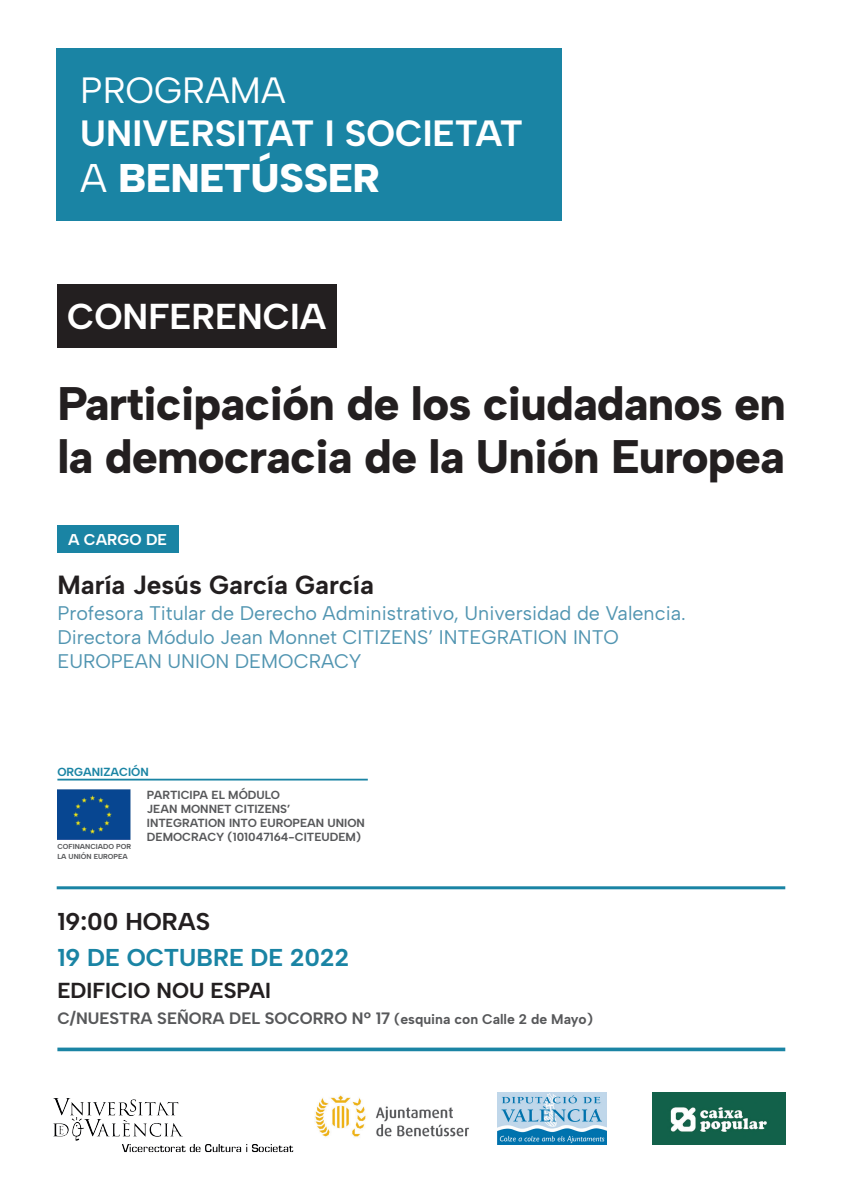
<style>
.page{position:relative;width:842px;height:1191px;background:#fff}
.page>*{position:absolute;margin:0;border:0;box-sizing:border-box;transform-origin:0 0}
.t1{font:800 47px/53px "Albert Sans";letter-spacing:-.02em;color:#231f20}
.t2{font:900 40px "Albert Sans";color:#fff}
.t3{font:700 36.5px "Albert Sans";color:#fff}
.t4{font:36.5px "Albert Sans";color:#fff}
.t5{font:700 36px "Albert Sans";color:#fff}
.t6{font:700 26.3px "Albert Sans";color:#231f20}
.t7{font:700 24.4px "Albert Sans";color:#1a84a4}
.t8{font:700 24.4px "Albert Sans";color:#231f20}
.t9{font:700 21.7px "Albert Sans";color:#231f20}
.t10{font:19.7px/23.6px "Albert Sans";color:#5195b1}
.t11{font:700 16.5px "Albert Sans";color:#57585a}
.t12{font:700 15.6px "Albert Sans";color:#fff}
.t13{font:700 11.7px/14.1px "Albert Sans";color:#57585a}
.t14{font:700 11.7px "Albert Sans";color:#1a84a4}
.t15{font:700 7.2px/9.9px "Albert Sans";color:#57585a}
.s1{font-weight:400}
.s2{font-size:14px}
</style>
<div class="page">
<div style="left:57px;top:284px;width:280px;height:64px;background:#231f20"></div>
<div style="left:57px;top:525px;width:121px;height:28px;background:#1a84a4"></div>
<div style="left:57px;top:48px;width:505px;height:173px;background:#1a84a4"></div>
<hr style="left:57px;top:886px;width:728px;height:3px;background:#1a84a4">
<svg style="left:57px;top:1047px;width:728px;height:4px;background:#3b96b1"></svg>
<hr style="left:57px;top:778px;width:311px;height:2px;background:#1a84a4">
<img style="left:57px;top:789px;width:73px;height:50px">
<img style="left:497px;top:1092px;width:109px;height:52px">
<img style="left:653px;top:1092px;width:132px;height:52px">
<img style="left:53px;top:1098px;width:241px;height:55px">
<img style="left:315px;top:1095px;width:154px;height:42px">
<h3 class="t4" style="left:80px;top:68px;width:207px">PROGRAMA</h3>
<h3 class="t3" style="left:80px;top:111px;width:444px">UNIVERSITAT I SOCIETAT</h3>
<h2 class="t2" style="left:80px;top:153px;width:301px"><span class="s1">A</span> BENETÚSSER</h2>
<h3 class="t5" style="left:67px;top:295px;width:261px">CONFERENCIA</h3>
<h1 class="t1" style="left:57px;top:377px;width:730px">Participación de los ciudadanos en la democracia de la Unión Europea</h1>
<p class="t12" style="left:68px;top:530px;width:100px">A CARGO DE</p>
<h3 class="t6" style="left:57px;top:569px;width:318px">María Jesús García García</h3>
<p class="t10" style="left:57px;top:601px;width:630px">Profesora Titular de Derecho Administrativo, Universidad de Valencia.<br>Directora Módulo Jean Monnet CITIZENS’ INTEGRATION INTO<br>EUROPEAN UNION DEMOCRACY</p>
<p class="t14" style="left:57px;top:765px;width:93px">ORGANIZACIÓN</p>
<p class="t13" style="left:147px;top:787px;width:220px">PARTICIPA EL MÓDULO<br>JEAN MONNET CITIZENS’<br>INTEGRATION INTO EUROPEAN UNION<br>DEMOCRACY (101047164-CITEUDEM)</p>
<p class="t15" style="left:57px;top:841px;width:75px">COFINANCIADO POR<br>LA UNIÓN EUROPEA</p>
<p class="t8" style="left:57px;top:906px;width:154px">19:00 HORAS</p>
<p class="t7" style="left:57px;top:942px;width:293px">19 DE OCTUBRE DE 2022</p>
<p class="t9" style="left:57px;top:977px;width:215px">EDIFICIO NOU ESPAI</p>
<p class="t11" style="left:57px;top:1008px;width:537px">C/NUESTRA SEÑORA DEL SOCORRO Nº 17 <span class="s2">(esquina con Calle 2 de Mayo)</span></p>
</div>
